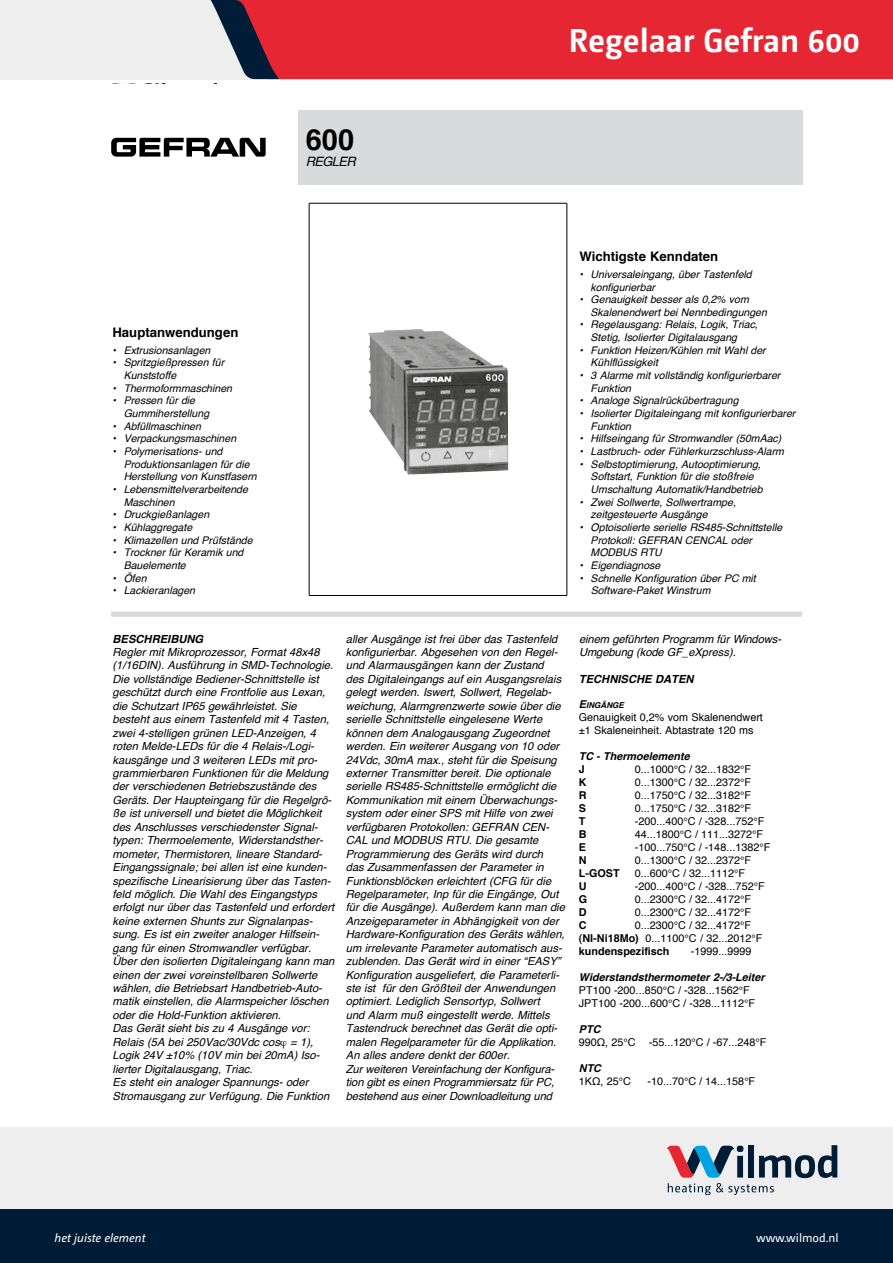
<style>
.page{position:relative;width:893px;height:1263px;background:#fff}
.page>*{position:absolute;margin:0;border:0;box-sizing:border-box;transform-origin:0 0}
.t1{font:700 33px "Camingo Dos";color:#fff}
.t2{font:700 28.95px "Helvetica";color:#000}
.t3{font:700 13.2px "Helvetica";color:#000}
.t4{font:italic 12.9px "Helvetica";letter-spacing:-.05em;color:#000}
.t5{font:italic 12px "Camingo Dos";color:#fff}
.t6{font:12px "Camingo Dos";color:#fff}
.t7{font:italic 11.25px/13.5px "Helvetica";color:#000}
.t8{font:italic 700 11.25px "Helvetica";color:#000}
.t9{font:10.8px/12.9px "Helvetica";color:#000}
.t10{font:italic 700 10.8px "Helvetica";color:#000}
.t11{font:700 10.8px "Helvetica";color:#000}
.t12{font:italic 10.5px/12.6px "Helvetica";color:#000}
.t13{font:italic 700 8.1px "Helvetica";color:#000}
.s1{font-size:11.1px}
.s2{font-size:10.8px}
.s3{font-weight:700}
</style>
<div class="page">
<div style="left:0;top:0;width:893px;height:79px;background:#eeeeef"></div>
<div style="left:0;top:1127px;width:893px;height:136px;background:#eeeeef"></div>
<div style="left:0;top:1209px;width:893px;height:54px;background:#001c37"></div>
<div style="left:279px;top:0;width:614px;height:79px;background:#e62733"></div>
<svg style="left:211px;top:0;width:68px;height:79px"></svg>
<svg style="left:667px;top:1145px;width:170px;height:50px"></svg>
<div style="left:298px;top:110px;width:504px;height:75px;background:#d9dadb"></div>
<div style="left:111px;top:611px;width:691px;height:6px;background:#d9dadb"></div>
<hr style="left:309px;top:595px;width:258px;height:1px;background:#000">
<hr style="left:309px;top:203px;width:258px;height:1px;background:#000">
<hr style="left:309px;top:203px;width:1px;height:392px;background:#000">
<hr style="left:567px;top:203px;width:1px;height:392px;background:#000">
<img style="left:368px;top:329px;width:140px;height:146px">
<svg style="left:111px;top:138px;width:155px;height:19px"></svg>
<h2 class="t2" style="left:306px;top:117px;width:50px">600</h2>
<p class="t4" style="left:306px;top:151px;width:51px">REGLER</p>
<p class="t3" style="left:112px;top:322px;width:127px">Hauptanwendungen</p>
<p class="t12" style="left:112px;top:344px;width:99px">• Extrusionsanlagen</p>
<p class="t12" style="left:124px;top:357px;width:102px;text-indent:-11px">• Spritzgießpressen für<br>Kunststoffe</p>
<p class="t12" style="left:112px;top:382px;width:121px">• Thermoformmaschinen</p>
<p class="t12" style="left:124px;top:395px;width:87px;text-indent:-11px">• Pressen für die<br>Gummiherstellung</p>
<p class="t12" style="left:112px;top:420px;width:90px">• Abfüllmaschinen</p>
<p class="t12" style="left:112px;top:433px;width:125px">• Verpackungsmaschinen</p>
<p class="t12" style="left:124px;top:445px;width:135px;text-indent:-11px">• Polymerisations- und<br>Produktionsanlagen für die<br>Herstellung von Kunstfasern</p>
<p class="t12" style="left:124px;top:483px;width:126px;text-indent:-11px">• Lebensmittelverarbeitende<br>Maschinen</p>
<p class="t12" style="left:112px;top:508px;width:98px">• Druckgießanlagen</p>
<p class="t12" style="left:112px;top:521px;width:81px">• Kühlaggregate</p>
<p class="t12" style="left:112px;top:534px;width:142px">• Klimazellen und Prüfstände</p>
<p class="t12" style="left:124px;top:546px;width:121px;text-indent:-11px">• Trockner für Keramik und<br>Bauelemente</p>
<p class="t12" style="left:112px;top:572px;width:36px">• Öfen</p>
<p class="t12" style="left:112px;top:584px;width:84px">• Lackieranlagen</p>
<h1 class="t1" style="left:569px;top:20px;width:293px">Regelaar Gefran 600</h1>
<p class="t3" style="left:579px;top:246px;width:140px">Wichtigste Kenndaten</p>
<p class="t12" style="left:591px;top:268px;width:163px;text-indent:-11px">• Universaleingang, über Tastenfeld konfigurierbar</p>
<p class="t12" style="left:591px;top:293px;width:178px;text-indent:-11px">• Genauigkeit besser als 0,2% vom<br>Skalenendwert bei Nennbedingungen</p>
<p class="t12" style="left:591px;top:319px;width:169px;text-indent:-11px">• Regelausgang: Relais, Logik, Triac,<br>Stetig, Isolierter Digitalausgang</p>
<p class="t12" style="left:591px;top:344px;width:177px;text-indent:-11px">• Funktion Heizen/Kühlen mit Wahl der<br>Kühlflüssigkeit</p>
<p class="t12" style="left:591px;top:369px;width:191px;text-indent:-11px">• 3 Alarme mit vollständig konfigurierbarer<br>Funktion</p>
<p class="t12" style="left:579px;top:395px;width:161px">• Analoge Signalrückübertragung</p>
<p class="t12" style="left:591px;top:407px;width:206px;text-indent:-11px">• Isolierter Digitaleingang mit konfigurierbarer<br>Funktion</p>
<p class="t12" style="left:579px;top:433px;width:203px">• Hilfseingang für Stromwandler (50mAac)</p>
<p class="t12" style="left:579px;top:445px;width:206px">• Lastbruch- oder Fühlerkurzschluss-Alarm</p>
<p class="t12" style="left:591px;top:458px;width:173px;text-indent:-11px">• Selbstoptimierung, Autooptimierung,<br>Softstart, Funktion für die stoßfreie<br>Umschaltung Automatik/Handbetrieb</p>
<p class="t12" style="left:591px;top:496px;width:147px;text-indent:-11px">• Zwei Sollwerte, Sollwertrampe, zeitgesteuerte Ausgänge</p>
<p class="t12" style="left:591px;top:521px;width:193px;text-indent:-11px">• Optoisolierte serielle RS485-Schnittstelle<br>Protokoll: GEFRAN CENCAL oder<br>MODBUS RTU</p>
<p class="t12" style="left:579px;top:559px;width:82px">• Eigendiagnose</p>
<p class="t12" style="left:591px;top:572px;width:167px;text-indent:-11px">• Schnelle Konfiguration über PC mit<br>Software-Paket Winstrum</p>
<p class="t8" style="left:112px;top:629px;width:92px">BESCHREIBUNG</p>
<p class="t7" style="left:112px;top:645px;width:224px">Regler mit Mikroprozessor, Format 48x48 (1/16DIN). Ausführung in SMD-Technologie.<br>Die vollständige Bediener-Schnittstelle ist geschützt durch eine Frontfolie aus Lexan, die Schutzart IP65 gewährleistet. Sie besteht aus einem Tastenfeld mit 4 Tasten, zwei 4-stelligen grünen LED-Anzeigen, 4 roten Melde-LEDs für die 4 Relais-/Logi&shy;kausgänge und 3 weiteren LEDs mit pro&shy;grammierbaren Funktionen für die Meldung der verschiedenen Betriebszustände des Geräts. Der Haupteingang für die Regelgrö&shy;ße ist universell und bietet die Möglichkeit des Anschlusses verschiedenster Signal&shy;typen: Thermoelemente, Widerstandsther&shy;mometer, Thermistoren, lineare Standard-Eingangssignale; bei allen ist eine kunden&shy;spezifische Linearisierung über das Tasten&shy;feld möglich. Die Wahl des Eingangstyps erfolgt nur über das Tastenfeld und erfordert keine externen Shunts zur Signalanpas&shy;sung. Es ist ein zweiter analoger Hilfsein&shy;gang für einen Stromwandler verfügbar.<br>Über den isolierten Digitaleingang kann man einen der zwei voreinstellbaren Sollwerte wählen, die Betriebsart Handbetrieb-Auto&shy;matik einstellen, die Alarmspeicher löschen oder die Hold-Funktion aktivieren.<br>Das Gerät sieht bis zu 4 Ausgänge vor:<br>Relais (5A bei 250Vac/30Vdc cos = 1), Logik 24V ±10% (10V min bei 20mA) Iso&shy;lierter Digitalausgang, Triac.<br>Es steht ein analoger Spannungs- oder Stromausgang zur Verfügung. Die Funktion</p>
<p class="t7" style="left:346px;top:632px;width:221px">aller Ausgänge ist frei über das Tastenfeld konfigurierbar. Abgesehen von den Regel&shy;und Alarmausgängen kann der Zustand<br>des Digitaleingangs auf ein Ausgangsrelais gelegt werden. Iswert, Sollwert, Regelab&shy;weichung, Alarmgrenzwerte sowie über die serielle Schnittstelle eingelesene Werte können dem Analogausgang Zugeordnet werden. Ein weiterer Ausgang von 10 oder 24Vdc, 30mA max., steht für die Speisung externer Transmitter bereit. Die optionale serielle RS485-Schnittstelle ermöglicht die Kommunikation mit einem Überwachungs&shy;system oder einer SPS mit Hilfe von zwei verfügbaren Protokollen: GEFRAN CEN-CAL und MODBUS RTU. Die gesamte Programmierung des Geräts wird durch<br>das Zusammenfassen der Parameter in Funktionsblöcken erleichtert (CFG für die Regelparameter, Inp für die Eingänge, Out für die Ausgänge). Außerdem kann man die Anzeigeparameter in Abhängigkeit von der Hardware-Konfiguration des Geräts wählen, um irrelevante Parameter automatisch aus&shy;zublenden. Das Gerät wird in einer “EASY” Konfiguration ausgeliefert, die Parameterli&shy;ste ist für den Größteil der Anwendungen optimiert. Lediglich Sensortyp, Sollwert<br>und Alarm muß eingestellt werde. Mittels Tastendruck berechnet das Gerät die opti&shy;malen Regelparameter für die Applikation.<br>An alles andere denkt der 600er.<br>Zur weiteren Vereinfachung der Konfigura&shy;tion gibt es einen Programmiersatz für PC, bestehend aus einer Downloadleitung und</p>
<p class="t7" style="left:579px;top:632px;width:204px">einem geführten Programm für Windows-<br>Umgebung (kode <span class="s1">GF_eXpress)</span>.</p>
<p class="t8" style="left:579px;top:670px;width:116px">TECHNISCHE DATEN</p>
<p class="t13" style="left:579px;top:699px;width:47px"><span class="s2">E</span>ingängE</p>
<p class="t9" style="left:579px;top:711px;width:186px">Genauigkeit 0,2% vom Skalenendwert ±1 Skaleneinheit. Abtastrate 120 ms</p>
<p class="t10" style="left:579px;top:748px;width:112px">TC - Thermoelemente</p>
<p class="t11" style="left:579px;top:761px;width:8px">J</p>
<p class="t9" style="left:635px;top:763px;width:118px">0...1000°C / 32...1832°F</p>
<p class="t11" style="left:579px;top:774px;width:9px">K</p>
<p class="t9" style="left:635px;top:776px;width:118px">0...1300°C / 32...2372°F</p>
<p class="t11" style="left:579px;top:787px;width:9px">R</p>
<p class="t9" style="left:635px;top:789px;width:118px">0...1750°C / 32...3182°F</p>
<p class="t11" style="left:579px;top:800px;width:9px">S</p>
<p class="t9" style="left:635px;top:802px;width:118px">0...1750°C / 32...3182°F</p>
<p class="t11" style="left:579px;top:813px;width:8px">T</p>
<p class="t9" style="left:635px;top:815px;width:131px">-200...400°C / -328...752°F</p>
<p class="t11" style="left:579px;top:826px;width:9px">B</p>
<p class="t9" style="left:635px;top:828px;width:130px">44...1800°C / 111...3272°F</p>
<p class="t11" style="left:579px;top:839px;width:9px">E</p>
<p class="t9" style="left:635px;top:841px;width:137px">-100...750°C / -148...1382°F</p>
<p class="t11" style="left:579px;top:851px;width:9px">N</p>
<p class="t9" style="left:635px;top:854px;width:118px">0...1300°C / 32...2372°F</p>
<p class="t11" style="left:579px;top:864px;width:42px">L-GOST</p>
<p class="t9" style="left:635px;top:867px;width:112px">0...600°C / 32...1112°F</p>
<p class="t11" style="left:579px;top:877px;width:9px">U</p>
<p class="t9" style="left:635px;top:880px;width:131px">-200...400°C / -328...752°F</p>
<p class="t11" style="left:579px;top:890px;width:10px">G</p>
<p class="t9" style="left:635px;top:893px;width:118px">0...2300°C / 32...4172°F</p>
<p class="t11" style="left:579px;top:903px;width:9px">D</p>
<p class="t9" style="left:635px;top:906px;width:118px">0...2300°C / 32...4172°F</p>
<p class="t11" style="left:579px;top:916px;width:9px">C</p>
<p class="t9" style="left:579px;top:919px;width:185px;text-indent:56px">0...2300°C / 32...4172°F <span class="s3">(NI-Ni18Mo)</span> 0...1100°C / 32...2012°F <span class="s3">kundenspezifisch</span></p>
<p class="t9" style="left:691px;top:945px;width:62px">-1999...9999</p>
<p class="t10" style="left:579px;top:968px;width:187px">Widerstandsthermometer 2-/3-Leiter</p>
<p class="t9" style="left:579px;top:984px;width:178px">PT100 -200...850°C / -328...1562°F<br>JPT100 -200...600°C / -328...1112°F</p>
<p class="t10" style="left:579px;top:1020px;width:23px">PTC</p>
<p class="t9" style="left:579px;top:1036px;width:189px">990Ω, 25°C -55...120°C / -67...248°F</p>
<p class="t10" style="left:579px;top:1059px;width:24px">NTC</p>
<p class="t9" style="left:579px;top:1075px;width:54px">1KΩ, 25°C</p>
<p class="t9" style="left:647px;top:1075px;width:109px">-10...70°C / 14...158°F</p>
<p class="t5" style="left:55px;top:1231px;width:92px">het juiste element</p>
<p class="t6" style="left:756px;top:1231px;width:84px">www.wilmod.nl</p>
</div>
